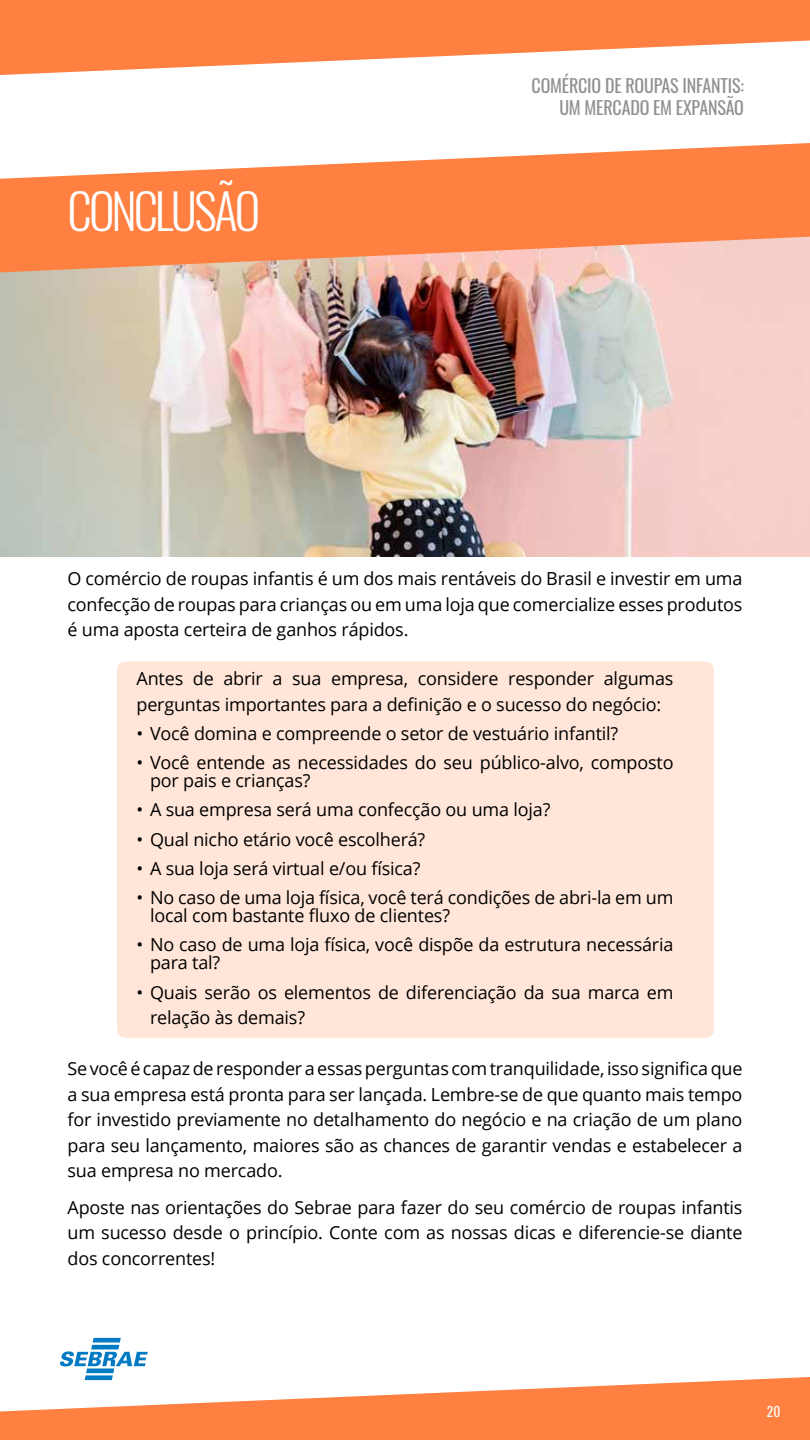
<style>
.page{position:relative;width:810px;height:1440px;background:#fff}
.page>*{position:absolute;margin:0;border:0;box-sizing:border-box;transform-origin:0 0}
.t1{font:300 48.75px "Oswald";letter-spacing:-.06em;color:#fff}
.t2{font:18px/25.5px "Open Sans";letter-spacing:-.01em;color:#000}
.t3{font:18px/22.5px "Oswald";letter-spacing:-.01em;color:#919191;text-align:right}
.t4{font:13.5px "Oswald";color:#fff}
</style>
<div class="page">
<img style="left:0;top:273px;width:810px;height:284px">
<svg style="left:0;top:0;width:810px;height:75px;fill:#ff8041"></svg>
<svg style="left:0;top:1377px;width:810px;height:63px;fill:#ff8041"></svg>
<svg style="left:60px;top:1338px;width:88px;height:42px"></svg>
<svg style="left:0;top:143px;width:810px;height:130px;background:#fd9b6c"></svg>
<div style="left:117px;top:662px;width:597px;height:376px;background:#ffe6d9;border-radius:9px"></div>
<h1 class="t1" style="left:68px;top:168px;width:194px">CONCLUSÃO</h1>
<p class="t3" style="left:532px;top:72px;width:214px">COMÉRCIO DE ROUPAS INFANTIS:<br>UM MERCADO EM EXPANSÃO</p>
<p class="t2" style="left:68px;top:566px;width:677px;text-align:justify">O comércio de roupas infantis é um dos mais rentáveis do Brasil e investir em uma confecção de roupas para crianças ou em uma loja que comercialize esses produtos é uma aposta certeira de ganhos rápidos.</p>
<p class="t2" style="left:136px;top:665px;width:539px">Antes de abrir a sua empresa, considere responder algumas perguntas importantes para a definição e o sucesso do negócio:</p>
<p class="t2" style="left:136px;top:720px;width:483px">• Você domina e compreende o setor de vestuário infantil?</p>
<p class="t2" style="left:150px;top:753px;width:525px;line-height:18px;text-indent:-14px">• Você entende as necessidades do seu público-alvo, composto por pais e crianças?</p>
<p class="t2" style="left:136px;top:797px;width:415px">• A sua empresa será uma confecção ou uma loja?</p>
<p class="t2" style="left:136px;top:826px;width:290px">• Qual nicho etário você escolherá?</p>
<p class="t2" style="left:136px;top:855px;width:285px">• A sua loja será virtual e/ou física?</p>
<p class="t2" style="left:150px;top:888px;width:525px;line-height:18px;text-indent:-14px">• No caso de uma loja física, você terá condições de abri-la em um local com bastante fluxo de clientes?</p>
<p class="t2" style="left:150px;top:935px;width:525px;line-height:18px;text-indent:-14px">• No caso de uma loja física, você dispõe da estrutura necessária para tal?</p>
<p class="t2" style="left:150px;top:979px;width:525px;text-indent:-14px">• Quais serão os elementos de diferenciação da sua marca em relação às demais?</p>
<p class="t2" style="left:68px;top:1055px;width:677px;text-align:justify">Se você é capaz de responder a essas perguntas com tranquilidade, isso significa que a sua empresa está pronta para ser lançada. Lembre-se de que quanto mais tempo for investido previamente no detalhamento do negócio e na criação de um plano para seu lançamento, maiores são as chances de garantir vendas e estabelecer a sua empresa no mercado.</p>
<p class="t2" style="left:68px;top:1194px;width:677px;text-align:justify">Aposte nas orientações do Sebrae para fazer do seu comércio de roupas infantis um sucesso desde o princípio. Conte com as nossas dicas e diferencie-se diante dos concorrentes!</p>
<p class="t4" style="left:767px;top:1399px;width:15px">20</p>
</div>
